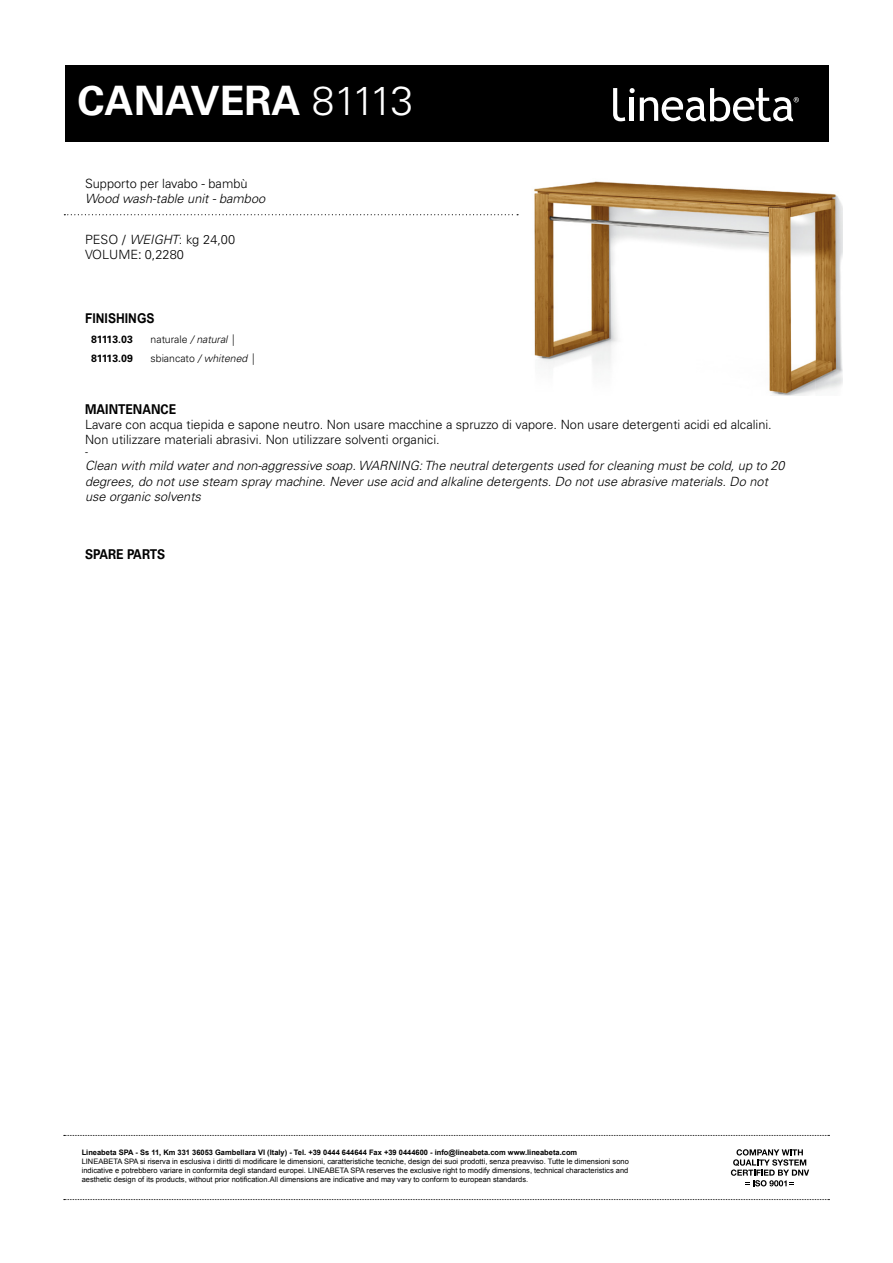
<style>
.page{position:relative;width:893px;height:1263px;background:#fff}
.page>*{position:absolute;margin:0;border:0;box-sizing:border-box;transform-origin:0 0}
.t1{font:700 40.5px "Univers LT Std";color:#fff}
.t2{font:700 13.5px "Univers LT Std";color:#000;scale:.9 1}
.t3{font:700 13.5px "Arial";color:#000;scale:.9 1}
.t4{font:italic 300 12.75px/15.3px "Univers LT Std";color:#000}
.t5{font:300 12.75px/15.3px "Univers LT Std";color:#000}
.t6{font:italic 300 10.5px "Univers LT Std";color:#000}
.t7{font:700 10.5px "Univers LT Std";color:#000}
.t8{font:9px "Arial";color:#000}
.t9{font:7.5px/9px "Arial";color:#000;text-align:justify}
.t10{font:700 7.5px "Arial";color:#000}
.s1{font-weight:300}
.s2{font-style:italic}
.s3{font-family:"Arial";font-weight:400}
.s4{font-style:normal}
</style>
<div class="page">
<div style="left:65px;top:65px;width:764px;height:77px;background:#000"></div>
<svg style="left:613px;top:88px;width:186px;height:34px"></svg>
<svg style="left:731px;top:1149px;width:78px;height:37px"></svg>
<svg style="left:64px;top:1135px;width:765px;height:1px"></svg>
<svg style="left:64px;top:1199px;width:765px;height:1px"></svg>
<svg style="left:64px;top:214px;width:454px;height:1px"></svg>
<img style="left:534px;top:181px;width:309px;height:215px">
<h1 class="t1" style="left:77px;top:77px;width:337px">CANAVERA <span class="s1">81113</span></h1>
<h3 class="t5" style="left:85px;top:175px;width:164px">Supporto per lavabo - bambù</h3>
<h3 class="t4" style="left:85px;top:191px;width:182px">Wood wash-table unit - bamboo</h3>
<h3 class="t5" style="left:85px;top:232px;width:152px">PESO / <span class="s2">WEIGHT</span>: kg 24,00<br>VOLUME<span class="s3">:</span> 0,2280</h3>
<h2 class="t3" style="left:85px;top:309px;width:79px">FINISHINGS</h2>
<h3 class="t7" style="left:91px;top:333px;width:43px">81113.03</h3>
<h3 class="t6" style="left:151px;top:332px;width:86px"><span class="s4">naturale</span> / natural |</h3>
<h3 class="t7" style="left:91px;top:352px;width:43px">81113.09</h3>
<h3 class="t6" style="left:151px;top:352px;width:106px"><span class="s4">sbiancato</span> / whitened |</h3>
<h2 class="t2" style="left:85px;top:401px;width:103px">MAINTENANCE</h2>
<h3 class="t5" style="left:85px;top:417px;width:688px">Lavare con acqua tiepida e sapone neutro. Non usare macchine a spruzzo di vapore. Non usare detergenti acidi ed alcalini.<br>Non utilizzare materiali abrasivi. Non utilizzare solventi organici.</h3>
<p class="t8" style="left:85px;top:446px;width:4px">-</p>
<p class="t4" style="left:85px;top:458px;width:701px">Clean with mild water and non-aggressive soap. WARNING: The neutral detergents used for cleaning must be cold, up to 20 degrees, do not use steam spray machine. Never use acid and alkaline detergents. Do not use abrasive materials. Do not use organic solvents</p>
<h2 class="t2" style="left:85px;top:546px;width:91px">SPARE PARTS</h2>
<p class="t10" style="left:82px;top:1147px;width:497px">Lineabeta SPA - Ss 11, Km 331 36053 Gambellara VI (Italy) - Tel. +39 0444 644644 Fax +39 0444600 - info@lineabeta.com www.lineabeta.com</p>
<p class="t9" style="left:82px;top:1157px;width:549px">LINEABETA SPA si riserva in esclusiva i diritti di modificare le dimensioni, caratteristiche tecniche, design dei suoi prodotti, senza preavviso. Tutte le dimensioni sono indicative e potrebbero variare in conformita degli standard europei. LINEABETA SPA reserves the exclusive right to modify dimensions, technical characteristics and aesthetic design of its products, without prior notification.All dimensions are indicative and may vary to conform to european standards.</p>
</div>
